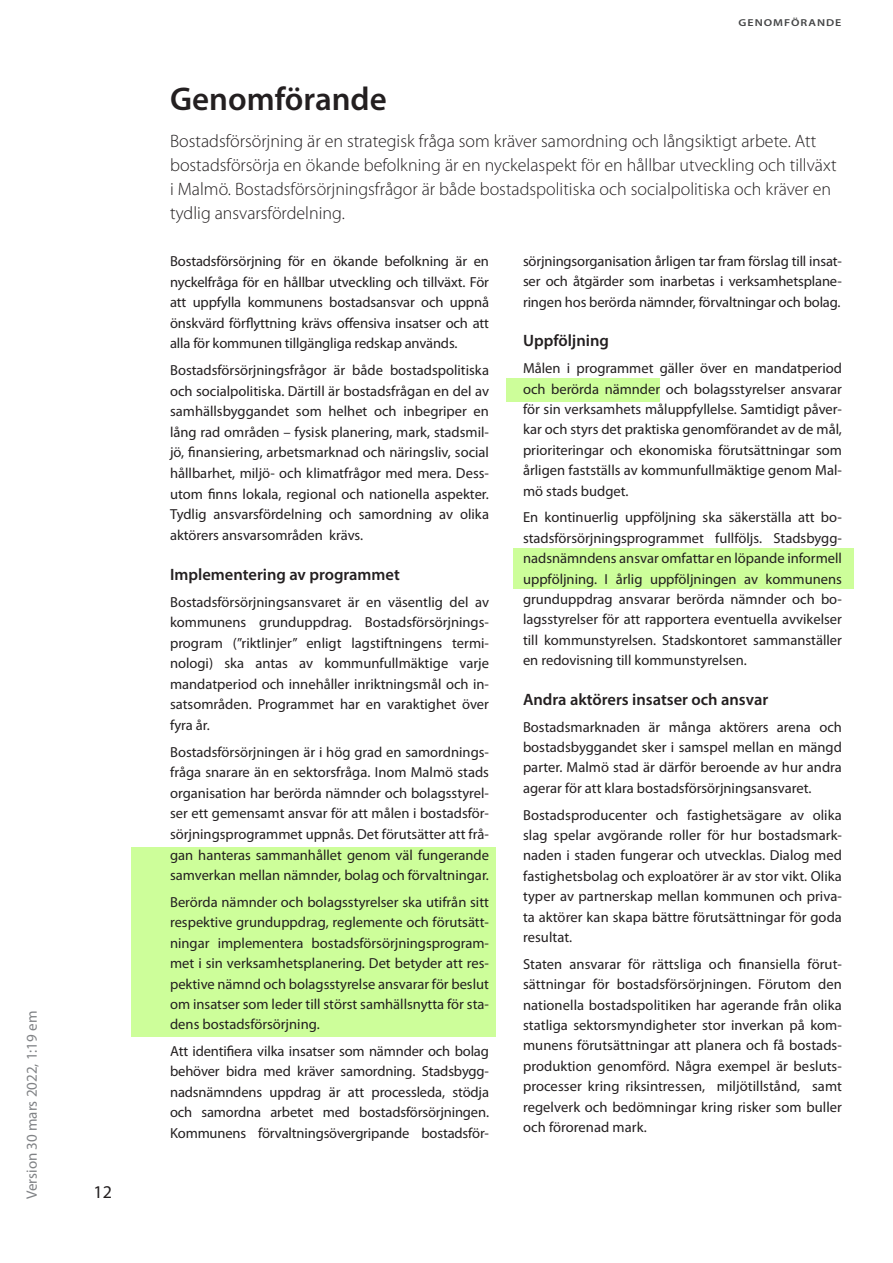
<style>
.page{position:relative;width:893px;height:1263px;background:#fff}
.page>*{position:absolute;margin:0;border:0;box-sizing:border-box;transform-origin:0 0}
.Rubrik{font:600 33px "Myriad Pro";color:#231f20}
.Ingress_1{font:300 18px/24px "Myriad Pro";color:#231f20}
.t1{font:18px "Myriad Pro";color:#231f20}
.Underrubrik{font:600 16.5px "Myriad Pro";color:#231f20}
.t2{font:15px "Myriad Pro";color:#808285}
.Brödtext_utan{font:14.55px/20.4px "Myriad Pro";color:#231f20;text-align:justify}
.överstycke{font:600 10.05px "Myriad Pro";letter-spacing:.08em;color:#454647;scale:1.19 1}
</style>
<div class="page">
<div style="left:506px;top:378px;width:153px;height:23px;background:#cdfe9a"></div>
<div style="left:513px;top:549px;width:341px;height:40px;background:#cdfe9a"></div>
<div style="left:132px;top:847px;width:364px;height:189px;background:#cdfe9a"></div>
<p class="t2" style="left:22px;top:1199px;width:190px;rotate:-90deg">Version 30 mars 2022, 1:19 em</p>
<p class="t1" style="left:94px;top:1181px;width:20px">12</p>
<p class="överstycke" style="left:739px;top:17px;width:88px">GENOMFÖRANDE</p>
<p class="Rubrik" style="left:170px;top:80px;width:218px">Genomförande</p>
<p class="Ingress_1" style="left:170px;top:129px;width:668px">Bostadsförsörjning är en strategisk fråga som kräver samordning och långsiktigt arbete. Att bostadsförsörja en ökande befolkning är en nyckelaspekt för en hållbar utveckling och tillväxt i Malmö. Bostadsförsörjningsfrågor är både bostadspolitiska och socialpolitiska och kräver en tydlig ansvarsfördelning.</p>
<p class="Brödtext_utan" style="left:170px;top:251px;width:320px">Bostadsförsörjning för en ökande befolkning är en nyckelfråga för en hållbar utveckling och tillväxt. För att uppfylla kommunens bostadsansvar och uppnå önskvärd förflyttning krävs offensiva insatser och att alla för kommunen tillgängliga redskap används.</p>
<p class="Brödtext_utan" style="left:170px;top:360px;width:320px">Bostadsförsörjningsfrågor är både bostadspolitiska och socialpolitiska. Därtill är bostadsfrågan en del av samhällsbyggandet som helhet och inbegriper en lång rad områden – fysisk planering, mark, stadsmil&shy;jö, finansiering, arbetsmarknad och näringsliv, social hållbarhet, miljö- och klimatfrågor med mera. Dess&shy;utom finns lokala, regional och nationella aspekter.<br>Tydlig ansvarsfördelning och samordning av olika aktörers ansvarsområden krävs.</p>
<p class="Underrubrik" style="left:170px;top:565px;width:231px">Implementering av programmet</p>
<p class="Brödtext_utan" style="left:170px;top:591px;width:320px">Bostadsförsörjningsansvaret är en väsentlig del av kommunens grunduppdrag. Bostadsförsörjnings&shy;program (”riktlinjer” enligt lagstiftningens termi&shy;nologi) ska antas av kommunfullmäktige varje mandatperiod och innehåller inriktningsmål och in&shy;satsområden. Programmet har en varaktighet över fyra år.</p>
<p class="Brödtext_utan" style="left:170px;top:741px;width:320px">Bostadsförsörjningen är i hög grad en samordnings&shy;fråga snarare än en sektorsfråga. Inom Malmö stads organisation har berörda nämnder och bolagsstyrel&shy;ser ett gemensamt ansvar för att målen i bostadsför&shy;sörjningsprogrammet uppnås. Det förutsätter att frå&shy;gan hanteras sammanhållet genom väl fungerande samverkan mellan nämnder, bolag och förvaltningar.</p>
<p class="Brödtext_utan" style="left:170px;top:891px;width:320px">Berörda nämnder och bolagsstyrelser ska utifrån sitt respektive grunduppdrag, reglemente och förutsätt&shy;ningar implementera bostadsförsörjningsprogram&shy;met i sin verksamhetsplanering. Det betyder att res&shy;pektive nämnd och bolagsstyrelse ansvarar för beslut om insatser som leder till störst samhällsnytta för sta&shy;dens bostadsförsörjning.</p>
<p class="Brödtext_utan" style="left:170px;top:1041px;width:320px">Att identifiera vilka insatser som nämnder och bolag behöver bidra med kräver samordning. Stadsbygg&shy;nadsnämndens uppdrag är att processleda, stödja och samordna arbetet med bostadsförsörjningen.<br>Kommunens förvaltningsövergripande bostadsför-</p>
<p class="Brödtext_utan" style="left:523px;top:251px;width:320px">sörjningsorganisation årligen tar fram förslag till insat&shy;ser och åtgärder som inarbetas i verksamhetsplane&shy;ringen hos berörda nämnder, förvaltningar och bolag.</p>
<p class="Underrubrik" style="left:523px;top:332px;width:87px">Uppföljning</p>
<p class="Brödtext_utan" style="left:523px;top:358px;width:320px">Målen i programmet gäller över en mandatperiod och berörda nämnder och bolagsstyrelser ansvarar för sin verksamhets måluppfyllelse. Samtidigt påver&shy;kar och styrs det praktiska genomförandet av de mål, prioriteringar och ekonomiska förutsättningar som årligen fastställs av kommunfullmäktige genom Mal&shy;mö stads budget.</p>
<p class="Brödtext_utan" style="left:523px;top:507px;width:320px">En kontinuerlig uppföljning ska säkerställa att bo&shy;stadsförsörjningsprogrammet fullföljs. Stadsbygg&shy;nadsnämndens ansvar omfattar en löpande informell uppföljning. I årlig uppföljningen av kommunens grunduppdrag ansvarar berörda nämnder och bo&shy;lagsstyrelser för att rapportera eventuella avvikelser till kommunstyrelsen. Stadskontoret sammanställer en redovisning till kommunstyrelsen.</p>
<p class="Underrubrik" style="left:523px;top:690px;width:247px">Andra aktörers insatser och ansvar</p>
<p class="Brödtext_utan" style="left:523px;top:716px;width:320px">Bostadsmarknaden är många aktörers arena och bostadsbyggandet sker i samspel mellan en mängd parter. Malmö stad är därför beroende av hur andra agerar för att klara bostadsförsörjningsansvaret.</p>
<p class="Brödtext_utan" style="left:523px;top:804px;width:320px">Bostadsproducenter och fastighetsägare av olika slag spelar avgörande roller för hur bostadsmark&shy;naden i staden fungerar och utvecklas. Dialog med fastighetsbolag och exploatörer är av stor vikt. Olika typer av partnerskap mellan kommunen och priva&shy;ta aktörer kan skapa bättre förutsättningar för goda resultat.</p>
<p class="Brödtext_utan" style="left:523px;top:953px;width:320px">Staten ansvarar för rättsliga och finansiella förut&shy;sättningar för bostadsförsörjningen. Förutom den nationella bostadspolitiken har agerande från olika statliga sektorsmyndigheter stor inverkan på kom&shy;munens förutsättningar att planera och få bostads&shy;produktion genomförd. Några exempel är besluts&shy;processer kring riksintressen, miljötillstånd, samt regelverk och bedömningar kring risker som buller och förorenad mark.</p>
</div>
